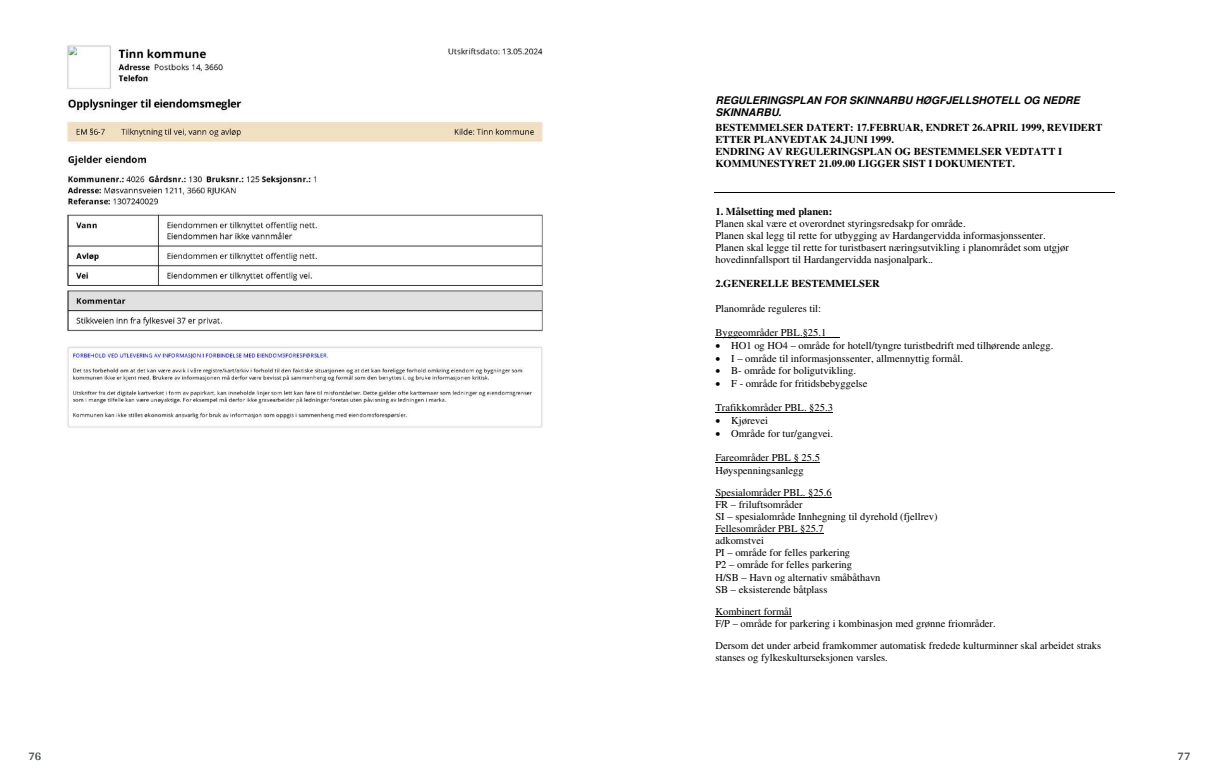
<style>
.page{position:relative;width:1219px;height:782px;background:#fff}
.page>*{position:absolute;margin:0;border:0;box-sizing:border-box;transform-origin:0 0}
.t1{font:700 12px "Arya";color:#414749}
.t2{font:10.5px/12.1px "Times New Roman";color:#000}
.t3{font:700 10.5px/12.1px "Times New Roman";color:#000}
.t4{font:italic 700 10.5px/12.1px "Arial";color:#000}
</style>
<div class="page">
<img style="left:66px;top:44px;width:477px;height:384px">
<hr style="left:714px;top:192px;width:401px;height:1px;background:#000">
<hr style="left:715px;top:337px;width:125px;height:1px;background:#000">
<hr style="left:715px;top:412px;width:118px;height:1px;background:#000">
<hr style="left:715px;top:462px;width:105px;height:1px;background:#000">
<hr style="left:715px;top:496px;width:117px;height:1px;background:#000">
<hr style="left:715px;top:533px;width:109px;height:1px;background:#000">
<hr style="left:715px;top:616px;width:77px;height:1px;background:#000">
<p class="t1" style="left:28px;top:749px;width:15px">76</p>
<p class="t4" style="left:715px;top:95px;width:366px">REGULERINGSPLAN FOR SKINNARBU HØGFJELLSHOTELL OG NEDRE<br>SKINNARBU.</p>
<p class="t3" style="left:715px;top:121px;width:389px">BESTEMMELSER DATERT: 17.FEBRUAR, ENDRET 26.APRIL 1999, REVIDERT ETTER PLANVEDTAK 24.JUNI 1999.<br>ENDRING AV REGULERINGSPLAN OG BESTEMMELSER VEDTATT I KOMMUNESTYRET 21.09.00 LIGGER SIST I DOKUMENTET.</p>
<p class="t3" style="left:715px;top:205px;width:118px">1. Målsetting med planen:</p>
<p class="t2" style="left:715px;top:218px;width:355px">Planen skal være et overordnet styringsredsakp for område.<br>Planen skal legg til rette for utbygging av Hardangervidda informasjonssenter.<br>Planen skal legge til rette for turistbasert næringsutvikling i planområdet som utgjør hovedinnfallsport til Hardangervidda nasjonalpark..</p>
<p class="t3" style="left:715px;top:277px;width:166px">2.GENERELLE BESTEMMELSER</p>
<p class="t2" style="left:715px;top:303px;width:107px">Planområde reguleres til:</p>
<p class="t2" style="left:715px;top:327px;width:112px">Byggeområder PBL.§25.1</p>
<p class="t2" style="left:715px;top:340px;width:339px">• HO1 og HO4 – område for hotell/tyngre turistbedrift med tilhørende anlegg.</p>
<p class="t2" style="left:715px;top:352px;width:249px">• I – område til informasjonssenter, allmennyttig formål.</p>
<p class="t2" style="left:715px;top:365px;width:142px">• B- område for boligutvikling.</p>
<p class="t2" style="left:715px;top:378px;width:153px">• F - område for fritidsbebyggelse</p>
<p class="t2" style="left:715px;top:402px;width:119px">Trafikkområder PBL. §25.3</p>
<p class="t2" style="left:715px;top:415px;width:54px">• Kjørevei</p>
<p class="t2" style="left:715px;top:428px;width:119px">• Område for tur/gangvei.</p>
<p class="t2" style="left:715px;top:452px;width:106px">Fareområder PBL § 25.5<br>Høyspenningsanlegg</p>
<p class="t2" style="left:715px;top:487px;width:224px">Spesialområder PBL. §25.6<br>FR – friluftsområder<br>SI – spesialområde Innhegning til dyrehold (fjellrev)<br>Fellesområder PBL §25.7<br>adkomstvei<br>PI – område for felles parkering<br>P2 – område for felles parkering<br>H/SB – Havn og alternativ småbåthavn<br>SB – eksisterende båtplass</p>
<p class="t2" style="left:715px;top:606px;width:282px">Kombinert formål<br>F/P – område for parkering i kombinasjon med grønne friområder.</p>
<p class="t2" style="left:715px;top:640px;width:387px">Dersom det under arbeid framkommer automatisk fredede kulturminner skal arbeidet straks stanses og fylkeskulturseksjonen varsles.</p>
<p class="t1" style="left:1177px;top:749px;width:15px">77</p>
</div>
